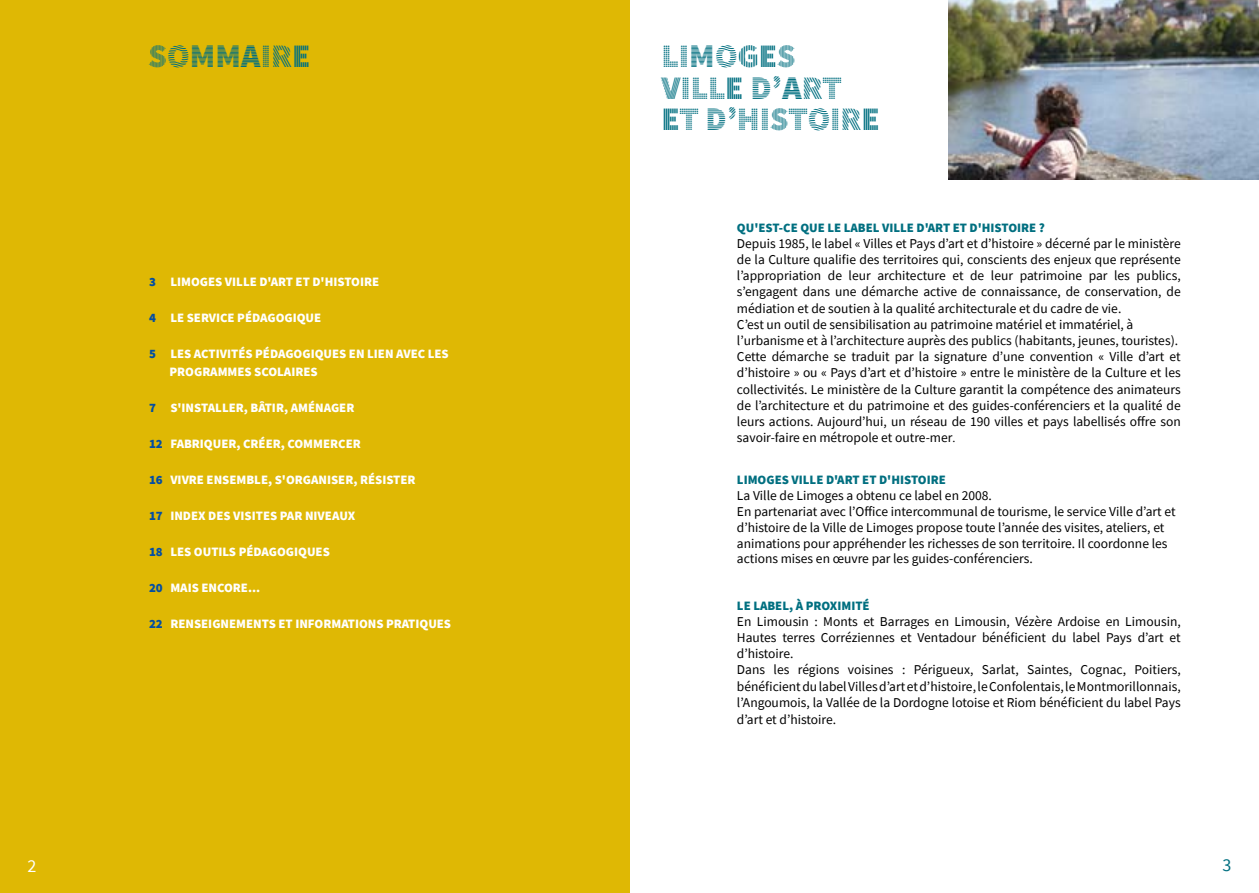
<style>
.page{position:relative;width:1259px;height:893px;background:#fff}
.page>*{position:absolute;margin:0;border:0;box-sizing:border-box;transform-origin:0 0}
.t1{font:33px/31.5px "Source Sans Pro DISPLAY";color:#006f80}
.t2{font:18px "Source Sans Pro";color:#fff}
.t3{font:18px "Source Sans Pro";color:#006f80}
.t4{font:13.5px/16.2px "Source Sans Pro";color:#000101}
.t5{font:900 12.75px/18px "Source Sans Pro";color:#fff}
.t6{font:900 12.75px "Source Sans Pro";color:#006f80}
.s1{color:#034ea2}
.s2{font-size:12px}
</style>
<div class="page">
<div style="left:0;top:0;width:629px;height:893px;background:#dfb804"></div>
<img style="left:948px;top:0;width:311px;height:179px">
<h1 class="t1" style="left:148px;top:42px;width:163px">SOMMAIRE</h1>
<h1 class="t1" style="left:661px;top:42px;width:220px">LIMOGES<br>VILLE D’ART<br>ET D’HISTOIRE</h1>
<p class="t5" style="left:149px;top:272px;width:232px"><span class="s1">3</span> LIMOGES VILLE D'ART ET D'HISTOIRE</p>
<p class="t5" style="left:149px;top:308px;width:174px"><span class="s1">4</span> LE SERVICE PÉDAGOGIQUE</p>
<p class="t5" style="left:169px;top:344px;width:281px;text-indent:-20px"><span class="s1">5</span> LES ACTIVITÉS PÉDAGOGIQUES EN LIEN AVEC LES<br>PROGRAMMES SCOLAIRES</p>
<p class="t5" style="left:149px;top:398px;width:207px"><span class="s1">7</span> S'INSTALLER, BÂTIR, AMÉNAGER</p>
<p class="t5" style="left:149px;top:434px;width:213px"><span class="s1">12</span> FABRIQUER, CRÉER, COMMERCER</p>
<p class="t5" style="left:149px;top:470px;width:268px"><span class="s1">16</span> VIVRE ENSEMBLE, S'ORGANISER, RÉSISTER</p>
<p class="t5" style="left:149px;top:506px;width:208px"><span class="s1">17</span> INDEX DES VISITES PAR NIVEAUX</p>
<p class="t5" style="left:149px;top:542px;width:182px"><span class="s1">18</span> LES OUTILS PÉDAGOGIQUES</p>
<p class="t5" style="left:149px;top:578px;width:113px"><span class="s1">20</span> MAIS ENCORE...</p>
<p class="t5" style="left:149px;top:614px;width:304px"><span class="s1">22</span> RENSEIGNEMENTS ET INFORMATIONS PRATIQUES</p>
<p class="t6" style="left:737px;top:218px;width:309px">QU'EST-CE QUE LE LABEL VILLE D'ART ET D'HISTOIRE ?</p>
<p class="t4" style="left:737px;top:235px;width:445px">Depuis 1985, le label « Villes et Pays d’art et d’histoire » décerné par le ministère de la Culture qualifie des territoires qui, conscients des enjeux que représente l’appropriation de leur architecture et de leur patrimoine par les publics, s’engagent dans une démarche active de connaissance, de conservation, de médiation et de soutien à la qualité architecturale et du cadre de vie.<br>C’est un outil de sensibilisation au patrimoine matériel et immatériel, à l’urbanisme et à l’architecture auprès des publics (habitants, jeunes, touristes).<br>Cette démarche se traduit par la signature d’une convention « Ville d’art et d’histoire » ou « Pays d’art et d’histoire » entre le ministère de la Culture et les collectivités. Le ministère de la Culture garantit la compétence des animateurs de l’architecture et du patrimoine et des guides-conférenciers et la qualité de leurs actions. Aujourd’hui, un réseau de 190 villes et pays labellisés offre son savoir-faire en métropole et outre-mer<span class="s2">.</span></p>
<p class="t6" style="left:737px;top:470px;width:210px">LIMOGES VILLE D'ART ET D'HISTOIRE</p>
<p class="t4" style="left:737px;top:487px;width:440px">La Ville de Limoges a obtenu ce label en 2008.<br>En partenariat avec l’Office intercommunal de tourisme, le service Ville d’art et d’histoire de la Ville de Limoges propose toute l’année des visites, ateliers, et animations pour appréhender les richesses de son territoire. Il coordonne les actions mises en œuvre par les guides-conférenciers.</p>
<p class="t6" style="left:737px;top:596px;width:134px">LE LABEL, À PROXIMITÉ</p>
<p class="t4" style="left:737px;top:613px;width:445px">En Limousin : Monts et Barrages en Limousin, Vézère Ardoise en Limousin, Hautes terres Corréziennes et Ventadour bénéficient du label Pays d’art et d’histoire.<br>Dans les régions voisines : Périgueux, Sarlat, Saintes, Cognac, Poitiers, bénéficient du label Villes d’art et d’histoire, le Confolentais, le Montmorillonnais, l’Angoumois, la Vallée de la Dordogne lotoise et Riom bénéficient du label Pays d’art et d’histoire.</p>
<h2 class="t2" style="left:27px;top:855px;width:10px">2</h2>
<h2 class="t3" style="left:1222px;top:854px;width:10px">3</h2>
</div>
